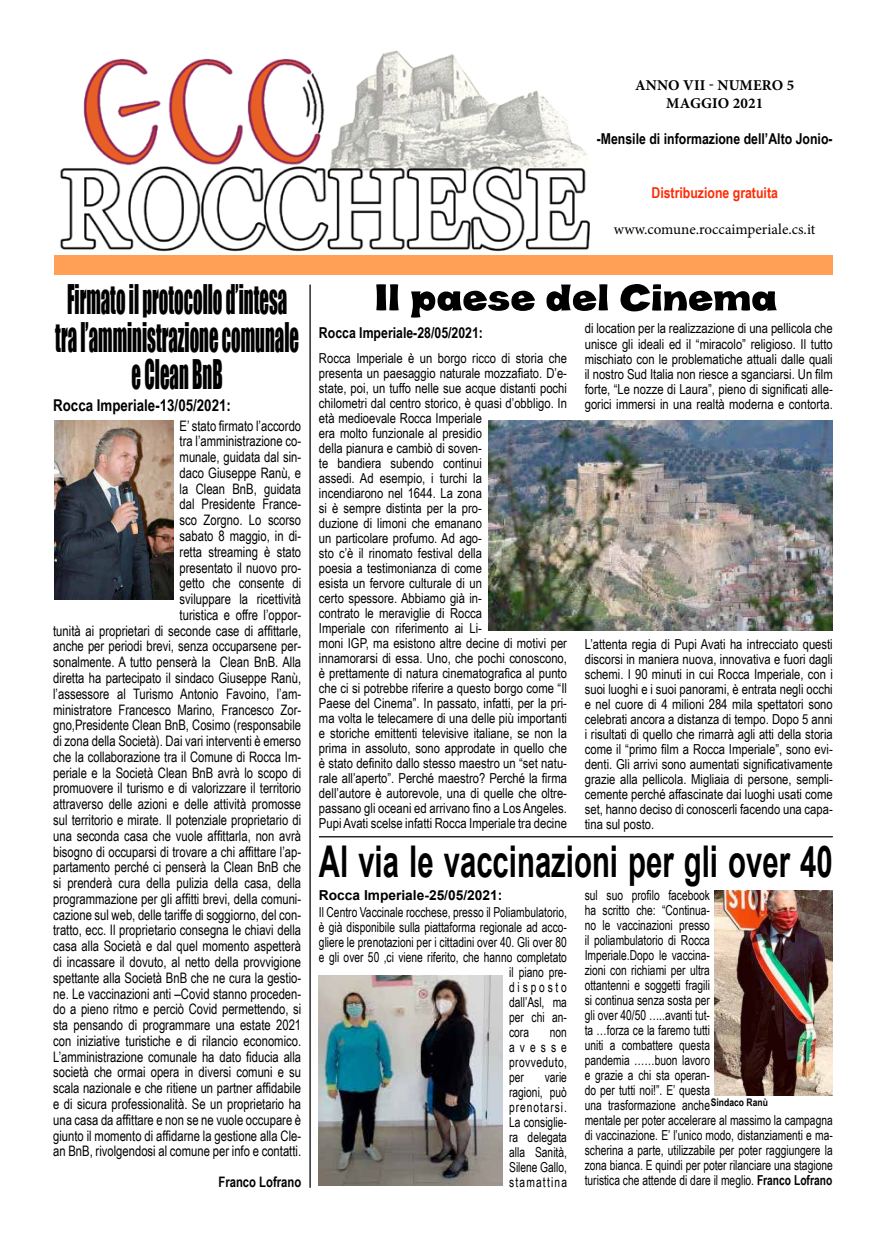
<style>
.page{position:relative;width:886px;height:1241px;background:#fff}
.page>*{position:absolute;margin:0;border:0;box-sizing:border-box;transform-origin:0 0}
.t1{font:700 43.75px "Arial";color:#000;scale:.67 1}
.t2{font:37.5px/37.5px "Impact";color:#000;text-align:center;scale:.5 1}
.t3{font:700 16.25px "Arial Narrow";color:#000}
.t4{font:700 15px "Arial Narrow";color:#000}
.t5{font:15px "Minion Pro";color:#000}
.t6{font:700 15px/18px "Minion Pro";letter-spacing:.01em;color:#000;text-align:center}
.t7{font:700 15px "Arial Narrow";color:#ff2b06}
.t8{font:14.5px/15.8px "Arial Narrow";color:#000;text-align:right;scale:.95 1}
.t9{font:700 14.5px "Arial Narrow";color:#000;scale:.95 1}
.t10{font:13.75px/15px "Arial Narrow";color:#000;text-align:justify}
.t11{font:13.75px/15px "Arial Narrow";color:#000;text-align:justify;scale:.91 1}
.t12{font:700 13.75px "Arial";color:#000}
.t13{font:13.75px "Arial Narrow";letter-spacing:.225em;color:#000;scale:.91 1}
.t14{font:700 10.5px "Arial Narrow";color:#000}
.s1{font-weight:700}
</style>
<div class="page">
<img style="left:60px;top:50px;width:530px;height:202px">
<div style="left:54px;top:255px;width:779px;height:20px;background:#ffa056"></div>
<svg style="left:376px;top:284px;width:401px;height:33px"></svg>
<hr style="left:309px;top:284px;width:2px;height:903px;background:#000">
<img style="left:54px;top:420px;width:120px;height:179px">
<img style="left:489px;top:420px;width:344px;height:210px">
<hr style="left:319px;top:836px;width:514px;height:1px;background:#000">
<img style="left:319px;top:975px;width:183px;height:209px">
<img style="left:714px;top:890px;width:119px;height:205px">
<p class="t6" style="left:635px;top:76px;width:160px">ANNO VII - NUMERO 5<br>MAGGIO 2021</p>
<p class="t4" style="left:597px;top:127px;width:237px">-Mensile di informazione dell’Alto Jonio-</p>
<p class="t7" style="left:651px;top:181px;width:128px">Distribuzione gratuita</p>
<p class="t5" style="left:614px;top:219px;width:203px">www.comune.roccaimperiale.cs.it</p>
<h2 class="t2" style="left:55px;top:280px;width:489px">Firmato il protocollo d’intesa tra l’amministrazione comunale e Clean BnB</h2>
<p class="t3" style="left:53px;top:392px;width:179px">Rocca Imperiale-13/05/2021:</p>
<p class="t8" style="left:53px;top:417px;width:263px">E’ stato firmato l’accordo<br>tra l’amministrazione co-<br>munale, guidata dal sin-<br>daco Giuseppe Ranù, e<br>la Clean BnB, guidata<br>dal Presidente France-<br>sco Zorgno. Lo scorso<br>sabato 8 maggio, in di-<br>retta streaming è stato<br>presentato il nuovo pro-<br>getto che consente di<br>sviluppare la ricettività<br>turistica e offre l’oppor-<br>tunità ai proprietari di seconde case di affittarle, anche per periodi brevi, senza occuparsene per&shy;sonalmente. A tutto penserà la Clean BnB. Alla diretta ha partecipato il sindaco Giuseppe Ranù, l’assessore al Turismo Antonio Favoino, l’am&shy;ministratore Francesco Marino, Francesco Zor&shy;gno,Presidente Clean BnB, Cosimo (responsabile di zona della Società). Dai vari interventi è emerso che la collaborazione tra il Comune di Rocca Im&shy;periale e la Società Clean BnB avrà lo scopo di promuovere il turismo e di valorizzare il territorio attraverso delle azioni e delle attività promosse sul territorio e mirate. Il potenziale proprietario di una seconda casa che vuole affittarla, non avrà bisogno di occuparsi di trovare a chi affittare l’ap&shy;partamento perché ci penserà la Clean BnB che si prenderà cura della pulizia della casa, della programmazione per gli affitti brevi, della comuni&shy;cazione sul web, delle tariffe di soggiorno, del con&shy;tratto, ecc. Il proprietario consegna le chiavi della casa alla Società e dal quel momento aspetterà di incassare il dovuto, al netto della provvigione spettante alla Società BnB che ne cura la gestio&shy;ne. Le vaccinazioni anti –Covid stanno proceden&shy;do a pieno ritmo e perciò Covid permettendo, si sta pensando di programmare una estate 2021 con iniziative turistiche e di rilancio economico.<br>L’amministrazione comunale ha dato fiducia alla società che ormai opera in diversi comuni e su scala nazionale e che ritiene un partner affidabile e di sicura professionalità. Se un proprietario ha una casa da affittare e non se ne vuole occupare è giunto il momento di affidarne la gestione alla Cle&shy;an BnB, rivolgendosi al comune per info e contatti.</p>
<p class="t9" style="left:218px;top:1170px;width:89px">Franco Lofrano</p>
<p class="t4" style="left:319px;top:321px;width:166px">Rocca Imperiale-28/05/2021:</p>
<p class="t10" style="left:585px;top:320px;width:250px">di location per la realizzazione di una pellicola che unisce gli ideali ed il “miracolo” religioso. Il tutto mischiato con le problematiche attuali dalle quali il nostro Sud Italia non riesce a sganciarsi. Un film forte, “Le nozze di Laura”, pieno di significati alle&shy;gorici immersi in una realtà moderna e contorta.</p>
<p class="t10" style="left:319px;top:350px;width:250px;text-align:left">Rocca Imperiale è un borgo ricco di storia che presenta un paesaggio naturale mozzafiato. D’e&shy;state, poi, un tuffo nelle sue acque distanti pochi chilometri dal centro storico, è quasi d’obbligo. In età medioevale Rocca Imperiale<br>era molto funzionale al presidio<br>della pianura e cambiò di soven-<br>te bandiera subendo continui<br>assedi. Ad esempio, i turchi la<br>incendiarono nel 1644. La zona<br>si è sempre distinta per la pro-<br>duzione di limoni che emanano<br>un particolare profumo. Ad ago-<br>sto c’è il rinomato festival della<br>poesia a testimonianza di come<br>esista un fervore culturale di un<br>certo spessore. Abbiamo già in-<br>contrato le meraviglie di Rocca<br>Imperiale con riferimento ai Li-<br>moni IGP, ma esistono altre decine di motivi per innamorarsi di essa. Uno, che pochi conoscono, è prettamente di natura cinematografica al punto che ci si potrebbe riferire a questo borgo come “Il Paese del Cinema”. In passato, infatti, per la pri&shy;ma volta le telecamere di una delle più importanti e storiche emittenti televisive italiane, se non la prima in assoluto, sono approdate in quello che è stato definito dallo stesso maestro un “set natu&shy;rale all’aperto”. Perché maestro? Perché la firma dell’autore è autorevole, una di quelle che oltre&shy;passano gli oceani ed arrivano fino a Los Angeles.<br>Pupi Avati scelse infatti Rocca Imperiale tra decine</p>
<p class="t10" style="left:585px;top:635px;width:250px">L’attenta regia di Pupi Avati ha intrecciato questi discorsi in maniera nuova, innovativa e fuori dagli schemi. I 90 minuti in cui Rocca Imperiale, con i suoi luoghi e i suoi panorami, è entrata negli occhi e nel cuore di 4 milioni 284 mila spettatori sono celebrati ancora a distanza di tempo. Dopo 5 anni i risultati di quello che rimarrà agli atti della storia come il “primo film a Rocca Imperiale”, sono evi&shy;denti. Gli arrivi sono aumentati significativamente grazie alla pellicola. Migliaia di persone, sempli&shy;cemente perché affascinate dai luoghi usati come set, hanno deciso di conoscerli facendo una capa&shy;tina sul posto.</p>
<h1 class="t1" style="left:319px;top:832px;width:768px">Al via le vaccinazioni per gli over 40</h1>
<p class="t12" style="left:319px;top:886px;width:185px">Rocca Imperiale-25/05/2021:</p>
<p class="t11" style="left:585px;top:887px;width:274px;text-align:left">sul suo profilo facebook<br>ha scritto che: “Continua-<br>no le vaccinazioni presso<br>il poliambulatorio di Rocca<br>Imperiale.Dopo le vaccina-<br>zioni con richiami per ultra<br>ottantenni e soggetti fragili<br>si continua senza sosta per<br>gli over 40/50 …..avanti tut-<br>ta …forza ce la faremo tutti<br>uniti a combattere questa<br>pandemia ……buon lavoro<br>e grazie a chi sta operan-<br>do per tutti noi!”. E’ questa<br>una trasformazione anche<br>mentale per poter accelerare al massimo la campagna di vaccinazione. E’ l’unico modo, distanziamenti e ma&shy;scherina a parte, utilizzabile per poter raggiungere la zona bianca. E quindi per poter rilanciare una stagione turistica che attende di dare il meglio. <span class="s1">Franco Lofrano</span></p>
<p class="t11" style="left:319px;top:903px;width:274px">Il Centro Vaccinale rocchese, presso il Poliambulatorio,</p>
<p class="t11" style="left:319px;top:918px;width:274px">è già disponibile sulla piattaforma regionale ad acco-</p>
<p class="t11" style="left:319px;top:933px;width:274px">gliere le prenotazioni per i cittadini over 40. Gli over 80</p>
<p class="t11" style="left:319px;top:948px;width:274px">e gli over 50 ,ci viene riferito, che hanno completato</p>
<p class="t11" style="left:509px;top:963px;width:65px">il piano pre-</p>
<p class="t13" style="left:509px;top:976px;width:65px">disposto</p>
<p class="t11" style="left:509px;top:993px;width:65px">dall’Asl, ma</p>
<p class="t11" style="left:509px;top:1008px;width:65px">per chi an-</p>
<p class="t11" style="left:509px;top:1023px;width:23px">cora</p>
<p class="t11" style="left:509px;top:1023px;width:65px;text-indent:41px">non avesse provveduto, per</p>
<p class="t11" style="left:509px;top:1068px;width:65px;text-indent:36px">varie ragioni, può prenotarsi.<br>La consiglie&shy;ra delegata alla Sanità, Silene Gallo, stamattina</p>
<p class="t14" style="left:711px;top:1094px;width:59px">Sindaco Ranù</p>
</div>
